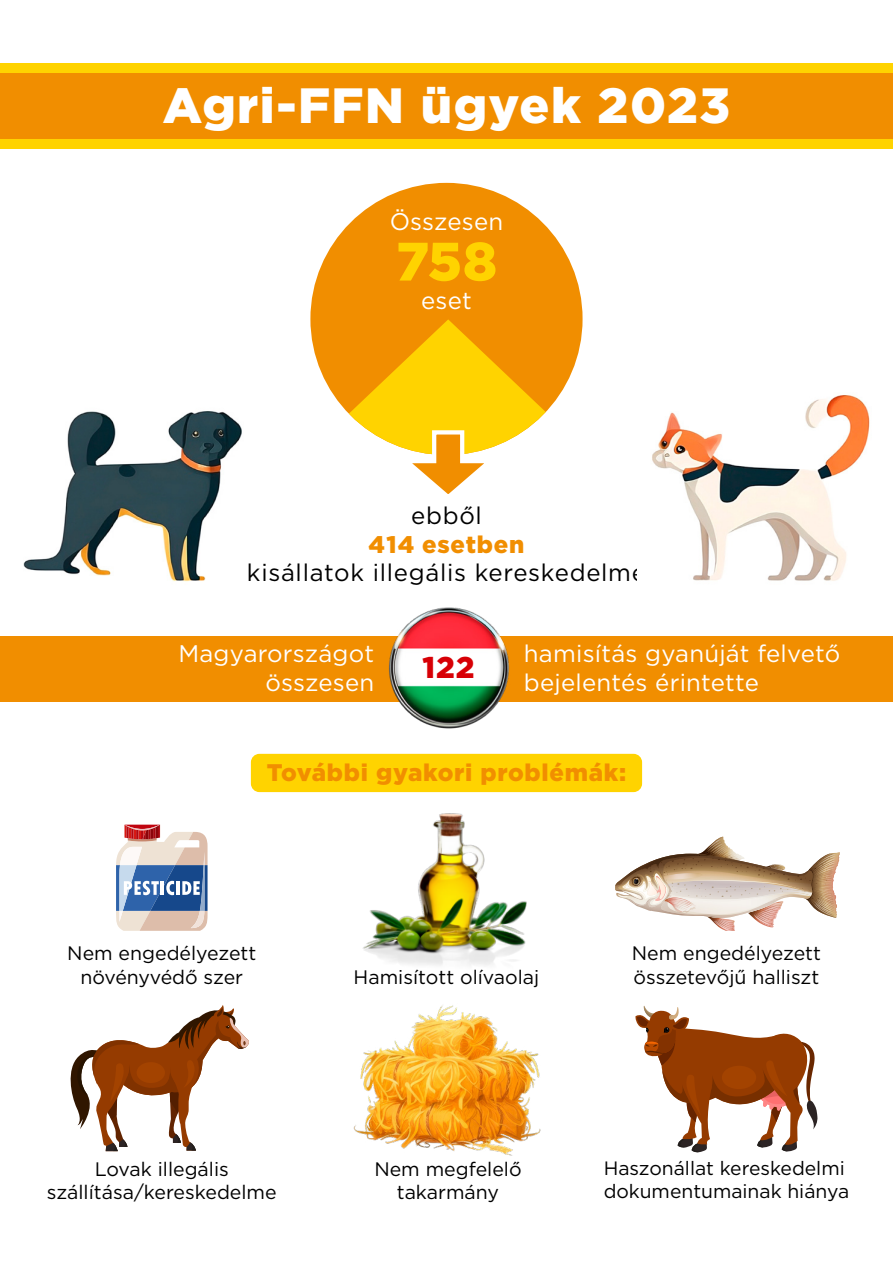
<style>
.page{position:relative;width:893px;height:1263px;background:#fff}
.page>*{position:absolute;margin:0;border:0;box-sizing:border-box;transform-origin:0 0}
.t1{font:900 54px "Gotham";color:#ffd300}
.t2{font:900 49.5px "Gotham";letter-spacing:.03em;color:#fff}
.t3{font:900 30px "Gotham";color:#d70006}
.t4{font:24px/28.8px "Gotham";letter-spacing:.01em;color:#fff;text-align:right}
.t5{font:24px/28.8px "Gotham";letter-spacing:.03em;color:#000;text-align:center}
.t6{font:900 24px "Gotham";letter-spacing:.03em;color:#f18e00}
.t7{font:19.5px/23.4px "Gotham";color:#000}
.t8{font:19.35px "Gotham";color:#000}
.s1{font-weight:900;color:#f18e00}
</style>
<div class="page">
<div style="left:0;top:64px;width:893px;height:85px;background:#f18e00"></div>
<div style="left:0;top:139px;width:893px;height:10px;background:#ffd300"></div>
<div style="left:310px;top:183px;width:273px;height:272px;background:#f18e00;border-radius:50%"></div>
<svg style="left:331px;top:319px;width:235px;height:175px"></svg>
<img style="left:24px;top:411px;width:218px;height:171px">
<img style="left:652px;top:395px;width:218px;height:186px">
<div style="left:6px;top:387px;width:36px;height:105px;background:#fff"></div>
<div style="left:637px;top:485px;width:35px;height:104px;background:#fff"></div>
<div style="left:0;top:64px;width:893px;height:9px;background:#ffd300"></div>
<div style="left:0;top:636px;width:893px;height:66px;background:#f18e00"></div>
<img style="left:389px;top:607px;width:121px;height:122px">
<div style="left:251px;top:754px;width:391px;height:38px;background:#ffd300;border-radius:9px"></div>
<svg style="left:615px;top:837px;width:225px;height:94px"></svg>
<img style="left:809px;top:871px;width:26px;height:12px">
<img style="left:713px;top:838px;width:22px;height:23px">
<svg style="left:116px;top:825px;width:92px;height:106px"></svg>
<img style="left:353px;top:1005px;width:188px;height:151px">
<svg style="left:70px;top:1005px;width:179px;height:146px"></svg>
<svg style="left:635px;top:1006px;width:183px;height:147px"></svg>
<div style="left:722px;top:1066px;width:34px;height:23px;background:#a34300;border-radius:50%"></div>
<img style="left:363px;top:813px;width:163px;height:153px">
<p class="t2" style="left:163px;top:71px;width:569px">Agri-FFN ügyek 2023</p>
<p class="t4" style="left:390px;top:206px;width:115px">Összesen</p>
<p class="t1" style="left:396px;top:224px;width:102px">758</p>
<p class="t4" style="left:421px;top:286px;width:52px">eset</p>
<p class="t5" style="left:247px;top:500px;width:401px">ebből<br><span class="s1">414 esetben<br></span>kisállatok illegális kereskedelme</p>
<p class="t4" style="left:178px;top:638px;width:197px">Magyarországot összesen</p>
<p class="t4" style="left:524px;top:638px;width:318px;text-align:left">hamisítás gyanúját felvető bejelentés érintette</p>
<p class="t3" style="left:422px;top:646px;width:53px">122</p>
<p class="t6" style="left:267px;top:756px;width:361px">További gyakori problémák:</p>
<p class="t7" style="left:67px;top:941px;width:191px;text-align:center">Nem engedélyezett növényvédő szer</p>
<p class="t7" style="left:354px;top:965px;width:187px">Hamisított olívaolaj</p>
<p class="t7" style="left:632px;top:941px;width:191px">Nem engedélyezett összetevőjű halliszt</p>
<p class="t7" style="left:95px;top:1157px;width:136px">Lovak illegális</p>
<p class="t7" style="left:374px;top:1157px;width:149px">Nem megfelelő</p>
<p class="t8" style="left:604px;top:1156px;width:243px">Haszonállat kereskedelmi</p>
<p class="t7" style="left:47px;top:1180px;width:231px">szállítása/kereskedelme</p>
<p class="t7" style="left:397px;top:1180px;width:104px">takarmány</p>
<p class="t8" style="left:604px;top:1179px;width:247px">dokumentumainak hiánya</p>
</div>
